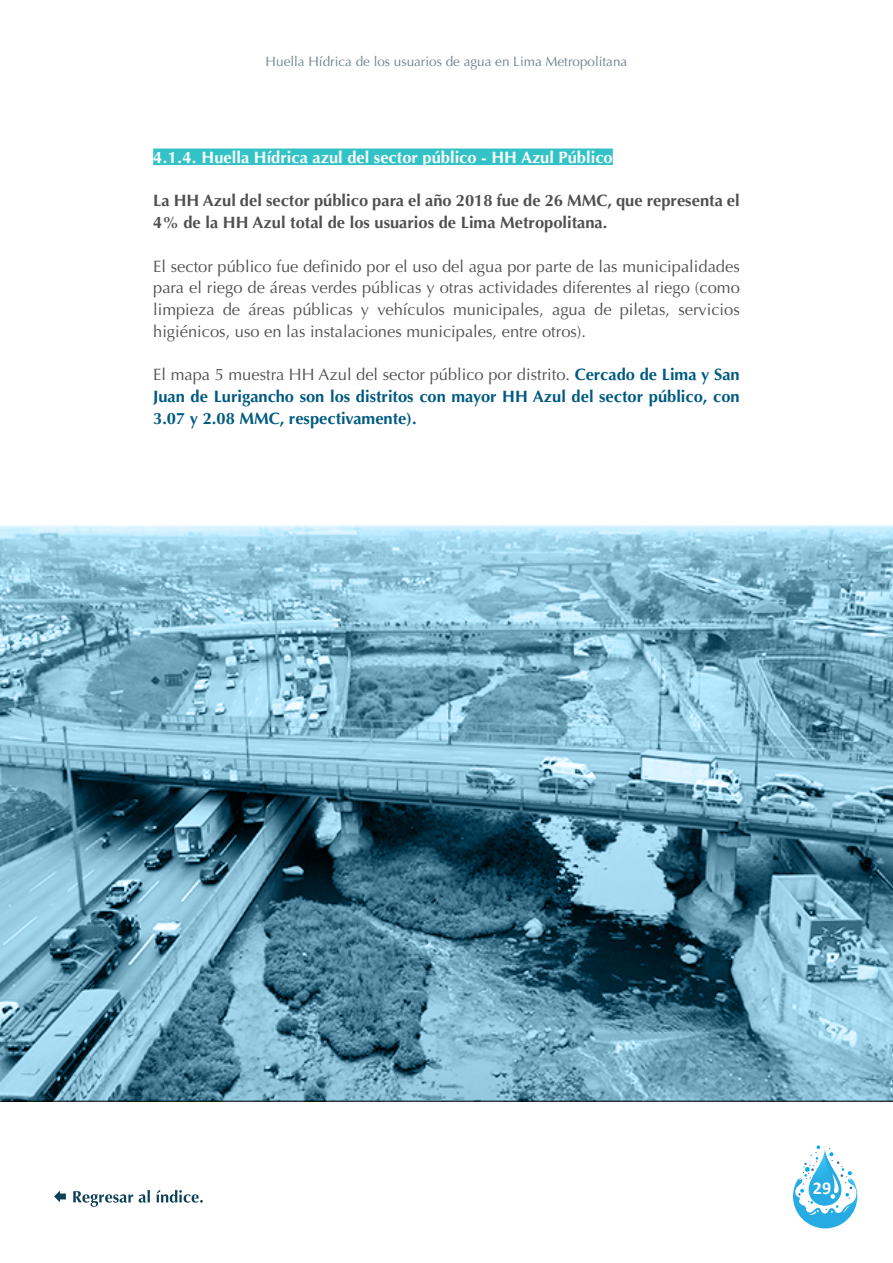
<style>
.page{position:relative;width:893px;height:1263px;background:#fff}
.page>*{position:absolute;margin:0;border:0;box-sizing:border-box;transform-origin:0 0}
.t1{font:700 18px "Calibri";color:#fff}
.t2{font:16.5px/21.8px "Optima";color:#505050;text-align:justify}
.t3{font:700 16.5px/21.8px "Optima";color:#005a82;text-align:justify}
.t4{font:700 16.5px/21.8px "Optima";color:#505050}
.t5{font:700 16.5px "Optima";color:#fff}
.t6{font:13.5px "Optima";color:#6c818c}
.s1{font-weight:400;color:#505050}
</style>
<div class="page">
<svg style="left:793px;top:1145px;width:64px;height:83px"></svg>
<svg style="left:54px;top:1190px;width:149px;height:17px"></svg>
<div style="left:153px;top:149px;width:460px;height:16px;background:#33c3c7"></div>
<svg style="left:0;top:525px;width:893px;height:576px"></svg>
<p class="t6" style="left:266px;top:54px;width:363px">Huella Hídrica de los usuarios de agua en Lima Metropolitana</p>
<p class="t5" style="left:153px;top:148px;width:461px">4.1.4. Huella Hídrica azul del sector público - HH Azul Público</p>
<p class="t4" style="left:153px;top:190px;width:588px">La HH Azul del sector público para el año 2018 fue de 26 MMC, que representa el<br>4% de la HH Azul total de los usuarios de Lima Metropolitana.</p>
<p class="t2" style="left:153px;top:255px;width:588px">El sector público fue definido por el uso del agua por parte de las municipalidades para el riego de áreas verdes públicas y otras actividades diferentes al riego (como limpieza de áreas públicas y vehículos municipales, agua de piletas, servicios higiénicos, uso en las instalaciones municipales, entre otros).</p>
<p class="t3" style="left:153px;top:364px;width:588px"><span class="s1">El mapa 5 muestra HH Azul del sector público por distrito.</span> Cercado de Lima y San Juan de Lurigancho son los distritos con mayor HH Azul del sector público, con 3.07 y 2.08 MMC, respectivamente).</p>
<p class="t1" style="left:813px;top:1176px;width:20px">29</p>
</div>
